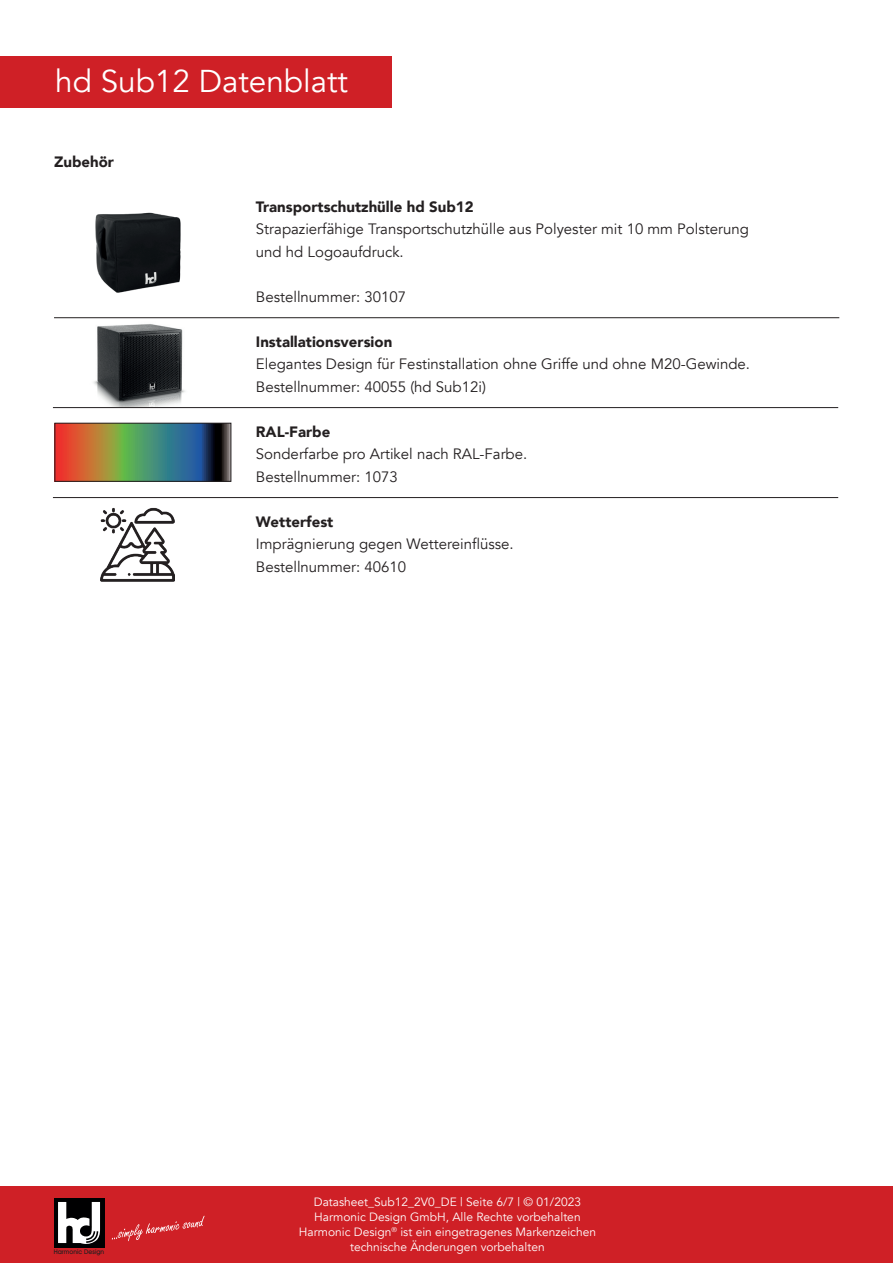
<style>
.page{position:relative;width:893px;height:1263px;background:#fff}
.page>*{position:absolute;margin:0;border:0;box-sizing:border-box;transform-origin:0 0}
.t1{font:31.5px "Avenir";color:#fff}
.t2{font:15px/22.5px "Avenir";color:#231f20}
.t3{font:900 15px "Avenir";color:#231f20}
.t4{font:12px/15px "Avenir";color:#fff;text-align:center}
.t5{font:500 6.45px "Avant Garde IT Cby BT";color:#231f20}
</style>
<div class="page">
<div style="left:0;top:1186px;width:893px;height:77px;background:#cf2026"></div>
<div style="left:54px;top:1198px;width:50px;height:49px;background:#000001"></div>
<svg style="left:58px;top:1202px;width:42px;height:42px"></svg>
<svg style="left:112px;top:1216px;width:93px;height:25px"></svg>
<div style="left:0;top:57px;width:392px;height:51px;background:#cf2026"></div>
<img style="left:89px;top:318px;width:98px;height:88px">
<img style="left:95px;top:212px;width:86px;height:81px">
<hr style="left:53px;top:407px;width:785px;height:1px;background:#231f20">
<hr style="left:53px;top:497px;width:785px;height:1px;background:#231f20">
<hr style="left:54px;top:317px;width:785px;height:1px;background:#231f20">
<svg style="left:56px;top:425px;width:173px;height:55px;background:#6b6e57"></svg>
<div style="left:54px;top:423px;width:177px;height:59px;border:1px solid #231f20"></div>
<img style="left:100px;top:508px;width:74px;height:74px">
<h1 class="t1" style="left:55px;top:62px;width:294px">hd Sub12 Datenblatt</h1>
<p class="t3" style="left:54px;top:148px;width:61px">Zubehör</p>
<p class="t3" style="left:256px;top:193px;width:219px">Transportschutzhülle hd Sub12</p>
<p class="t2" style="left:256px;top:218px;width:494px">Strapazierfähige Transportschutzhülle aus Polyester mit 10 mm Polsterung und hd Logoaufdruck.</p>
<p class="t2" style="left:256px;top:285px;width:152px">Bestellnummer: 30107</p>
<p class="t3" style="left:256px;top:328px;width:138px">Installationsversion</p>
<p class="t2" style="left:256px;top:353px;width:496px">Elegantes Design für Festinstallation ohne Griffe und ohne M20-Gewinde.<br>Bestellnummer: 40055 (hd Sub12i)</p>
<p class="t3" style="left:256px;top:418px;width:76px">RAL-Farbe</p>
<p class="t2" style="left:256px;top:443px;width:273px">Sonderfarbe pro Artikel nach RAL-Farbe.<br>Bestellnummer: 1073</p>
<p class="t3" style="left:256px;top:508px;width:79px">Wetterfest</p>
<p class="t2" style="left:256px;top:533px;width:259px">Imprägnierung gegen Wettereinflüsse.<br>Bestellnummer: 40610</p>
<p class="t5" style="left:54px;top:1248px;width:52px">Harmonic Design</p>
<p class="t4" style="left:299px;top:1194px;width:299px">Datasheet_Sub12_2V0_DE | Seite 6/7 | © 01/2023<br>Harmonic Design GmbH, Alle Rechte vorbehalten Harmonic Design<sup>®</sup> ist ein eingetragenes Markenzeichen technische Änderungen vorbehalten</p>
</div>
